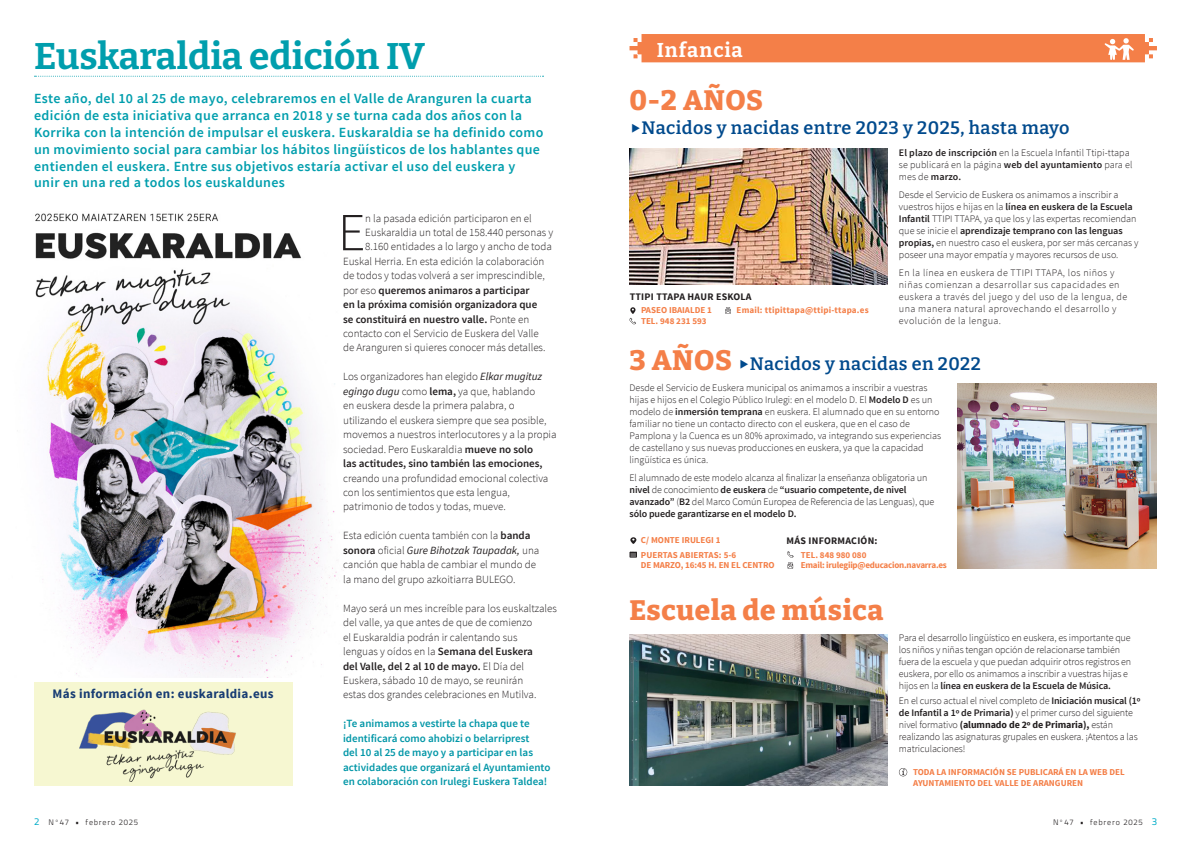
<style>
.page{position:relative;width:1191px;height:842px;background:#fff}
.page>*{position:absolute;margin:0;border:0;box-sizing:border-box;transform-origin:0 0}
.t1{font:300 53.5px "Source Sans Pro";color:#231f20}
.t2{font:700 37px "Bitter";color:#009ead}
.t3{font:800 28px "Bitter";letter-spacing:.025em;color:#f47f48}
.t4{font:700 20px "Bitter";letter-spacing:.05em;color:#fff}
.t5{font:600 18px "Bitter";letter-spacing:.025em;color:#004a8d}
.t6{font:600 14px/16.8px "Source Sans Pro";letter-spacing:.025em;color:#009ead}
.t7{font:700 13px "Source Sans Pro";letter-spacing:.025em;color:#173c73}
.t8{font:300 11px/14.5px "Source Sans Pro";color:#231f20}
.t9{font:600 11px/14.5px "Source Sans Pro";color:#0096a7}
.t10{font:600 11px "Source Sans Pro";color:#231f20}
.t11{font:300 10px/12px "Source Sans Pro";color:#231f20}
.t12{font:300 10px/12.1px "Source Sans Pro";letter-spacing:.04em;color:#231f20}
.t13{font:700 10px "Source Sans Pro";letter-spacing:.025em;color:#231f20}
.t14{font:700 9px/10.8px "Source Sans Pro";color:#f47f48}
.t15{font:700 9px/10.8px "Source Sans Pro";letter-spacing:-.025em;color:#f47f48}
.t16{font:700 9px "Source Sans Pro";letter-spacing:.02em;color:#f47f48}
.t17{font:8px "Titillium Text 25 L 250 wt";letter-spacing:.1em;color:#231f20}
.s1{font-weight:300}
.s2{font-weight:400;font-style:italic}
.s3{font-weight:600}
.s4{font-weight:700}
.s5{font-family:"Titillium Text 25 L 400 wt";font-size:10px;color:#00acc8}
</style>
<div class="page">
<div style="left:629px;top:34px;width:528px;height:28px;background:#f47f48"></div>
<svg style="left:35px;top:76px;width:508px;height:1px"></svg>
<img style="left:35px;top:213px;width:309px;height:465px">
<div style="left:34px;top:682px;width:258px;height:103px;background:#f6f7d1"></div>
<img style="left:80px;top:709px;width:156px;height:72px">
<img style="left:629px;top:148px;width:258px;height:136px">
<img style="left:958px;top:384px;width:199px;height:185px">
<img style="left:629px;top:634px;width:258px;height:151px">
<svg style="left:787px;top:551px;width:6px;height:18px"></svg>
<svg style="left:629px;top:551px;width:8px;height:7px"></svg>
<svg style="left:630px;top:537px;width:6px;height:7px"></svg>
<svg style="left:629px;top:307px;width:7px;height:18px"></svg>
<svg style="left:725px;top:307px;width:6px;height:7px"></svg>
<svg style="left:899px;top:768px;width:8px;height:8px"></svg>
<h2 class="t2" style="left:34px;top:26px;width:392px">Euskaraldia edición IV</h2>
<p class="t6" style="left:34px;top:91px;width:511px">Este año, del 10 al 25 de mayo, celebraremos en el Valle de Aranguren la cuarta edición de esta iniciativa que arranca en 2018 y se turna cada dos años con la Korrika con la intención de impulsar el euskera. Euskaraldia se ha definido como un movimiento social para cambiar los hábitos lingüísticos de los hablantes que entienden el euskera. Entre sus objetivos estaría activar el uso del euskera y unir en una red a todos los euskaldunes</p>
<h1 class="t1" style="left:338px;top:200px;width:29px">E</h1>
<p class="t8" style="left:365px;top:211px;width:168px">n la pasada edición participaron en el</p>
<p class="t8" style="left:365px;top:225px;width:190px">Euskaraldia un total de 158.440 personas y</p>
<p class="t8" style="left:365px;top:239px;width:188px">8.160 entidades a lo largo y ancho de toda</p>
<p class="t8" style="left:343px;top:254px;width:203px">Euskal Herria. En esta edición la colaboración</p>
<p class="t8" style="left:343px;top:268px;width:203px">de todos y todas volverá a ser imprescindible,</p>
<p class="t10" style="left:343px;top:283px;width:188px"><span class="s1">por eso</span> queremos animaros a participar</p>
<p class="t10" style="left:343px;top:297px;width:196px">en la próxima comisión organizadora que</p>
<p class="t10" style="left:343px;top:312px;width:188px">se constituirá en nuestro valle. <span class="s1">Ponte en</span></p>
<p class="t8" style="left:343px;top:326px;width:197px">contacto con el Servicio de Euskera del Valle</p>
<p class="t8" style="left:343px;top:341px;width:204px">de Aranguren si quieres conocer más detalles.</p>
<p class="t8" style="left:343px;top:369px;width:215px">Los organizadores han elegido <span class="s2">Elkar mugituz egingo dugu</span> como <span class="s3">lema,</span> ya que, hablando<br>en euskera desde la primera palabra, o utilizando el euskera siempre que sea posible, movemos a nuestros interlocutores y a la propia sociedad. Pero Euskaraldia <span class="s3">mueve no solo<br>las actitudes, sino también las emociones,</span></p>
<p class="t8" style="left:343px;top:471px;width:207px">creando una profundidad emocional colectiva con los sentimientos que esta lengua, patrimonio de todos y todas, mueve.</p>
<p class="t8" style="left:343px;top:528px;width:198px">Esta edición cuenta también con la <span class="s3">banda sonora</span> oficial <span class="s2">Gure Bihotzak Taupadak,</span> una canción que habla de cambiar el mundo de la mano del grupo azkoitiarra BULEGO.</p>
<p class="t8" style="left:343px;top:601px;width:215px">Mayo será un mes increíble para los euskaltzales del valle, ya que antes de que de comienzo<br>el Euskaraldia podrán ir calentando sus<br>lenguas y oídos en la <span class="s3">Semana del Euskera<br>del Valle, del 2 al 10 de mayo.</span> El Día del Euskera, sábado 10 de mayo, se reunirán<br>estas dos grandes celebraciones en Mutilva.</p>
<p class="t9" style="left:343px;top:717px;width:209px">¡Te animamos a vestirte la chapa que te identificará como ahobizi o belarriprest<br>del 10 al 25 de mayo y a participar en las actividades que organizará el Ayuntamiento en colaboración con Irulegi Euskera Taldea!</p>
<h3 class="t7" style="left:53px;top:686px;width:222px">Más información en: euskaraldia.eus</h3>
<h3 class="t4" style="left:657px;top:34px;width:88px">Infancia</h3>
<h3 class="t3" style="left:629px;top:76px;width:135px">0-2 AÑOS</h3>
<h3 class="t5" style="left:629px;top:114px;width:441px">▶Nacidos y nacidas entre 2023 y 2025, hasta mayo</h3>
<p class="t13" style="left:629px;top:290px;width:123px">TTIPI TTAPA HAUR ESKOLA</p>
<p class="t14" style="left:641px;top:305px;width:72px">PASEO IBAIALDE 1<br>TEL. 948 231 593</p>
<p class="t16" style="left:736px;top:304px;width:134px">Email: ttipittapa@ttipi-ttapa.es</p>
<p class="t11" style="left:899px;top:147px;width:235px"><span class="s3">El plazo de inscripción</span> en la Escuela Infantil Ttipi-ttapa se publicará en la página <span class="s3">web del ayuntamiento</span> para el mes de <span class="s3">marzo.</span></p>
<p class="t11" style="left:899px;top:189px;width:241px">Desde el Servicio de Euskera os animamos a inscribir a vuestros hijos e hijas en la <span class="s3">línea en euskera de la Escuela Infantil</span> TTIPI TTAPA, ya que los y las expertas recomiendan que se inicie el <span class="s3">aprendizaje temprano con las lenguas propias,</span> en nuestro caso el euskera, por ser más cercanas y poseer una mayor empatía y mayores recursos de uso.</p>
<p class="t12" style="left:899px;top:267px;width:230px">En la línea en euskera de TTIPI TTAPA, los niños y niñas comienzan a desarrollar sus capacidades en euskera a través del juego y del uso de la lengua, de una manera natural aprovechando el desarrollo y evolución de la lengua.</p>
<h3 class="t3" style="left:629px;top:336px;width:104px">3 AÑOS</h3>
<h3 class="t5" style="left:738px;top:349px;width:244px">▶Nacidos y nacidas en 2022</h3>
<p class="t11" style="left:629px;top:382px;width:313px">Desde el Servicio de Euskera municipal os animamos a inscribir a vuestras hijas e hijos en el Colegio Público Irulegi: en el modelo D. El <span class="s3">Modelo D</span> es un modelo de <span class="s3">inmersión temprana</span> en euskera. El alumnado que en su entorno familiar no tiene un contacto directo con el euskera, que en el caso de Pamplona y la Cuenca es un 80% aproximado, va integrando sus experiencias de castellano y sus nuevas producciones en euskera, ya que la capacidad lingüística es única.</p>
<p class="t11" style="left:629px;top:472px;width:306px">El alumnado de este modelo alcanza al finalizar la enseñanza obligatoria un <span class="s3">nivel</span> de conocimiento <span class="s3">de euskera</span> de <span class="s3">“usuario competente, de nivel avanzado”</span> (<span class="s3">B2</span> del Marco Común Europea de Referencia de las Lenguas), que <span class="s3">sólo puede garantizarse en el modelo D.</span></p>
<p class="t14" style="left:641px;top:533px;width:97px;line-height:14.3px">C/ MONTE IRULEGI 1<br>PUERTAS ABIERTAS: 5-6</p>
<p class="t14" style="left:641px;top:560px;width:135px">DE MARZO, 16:45 H. EN EL CENTRO</p>
<p class="t13" style="left:786px;top:534px;width:92px">MÁS INFORMACIÓN:</p>
<p class="t15" style="left:801px;top:550px;width:148px">TEL. 848 980 080<br>Email: irulegiip@educacion.navarra.es</p>
<h3 class="t3" style="left:629px;top:586px;width:255px">Escuela de música</h3>
<p class="t11" style="left:899px;top:632px;width:234px">Para el desarrollo lingüístico en euskera, es importante que los niños y niñas tengan opción de relacionarse también fuera de la escuela y que puedan adquirir otros registros en euskera, por ello os animamos a inscribir a vuestras hijas e hijos en la <span class="s3">línea en euskera de la Escuela de Música.</span></p>
<p class="t11" style="left:899px;top:695px;width:243px">En el curso actual el nivel completo de <span class="s3">Iniciación musical (1º de Infantil a 1º de Primaria)</span> y el primer curso del siguiente nivel formativo <span class="s4">(alumnado de 2º de Primaria),</span> están realizando las asignaturas grupales en euskera. ¡Atentos a las matriculaciones!</p>
<p class="t14" style="left:913px;top:767px;width:213px">TODA LA INFORMACIÓN SE PUBLICARÁ EN LA WEB DEL<br>AYUNTAMIENTO DEL VALLE DE ARANGUREN</p>
<p class="t17" style="left:34px;top:816px;width:106px"><span class="s5">2</span> Nº47 • febrero 2025</p>
<p class="t17" style="left:1053px;top:816px;width:105px">Nº47 • febrero 2025 <span class="s5">3</span></p>
</div>
